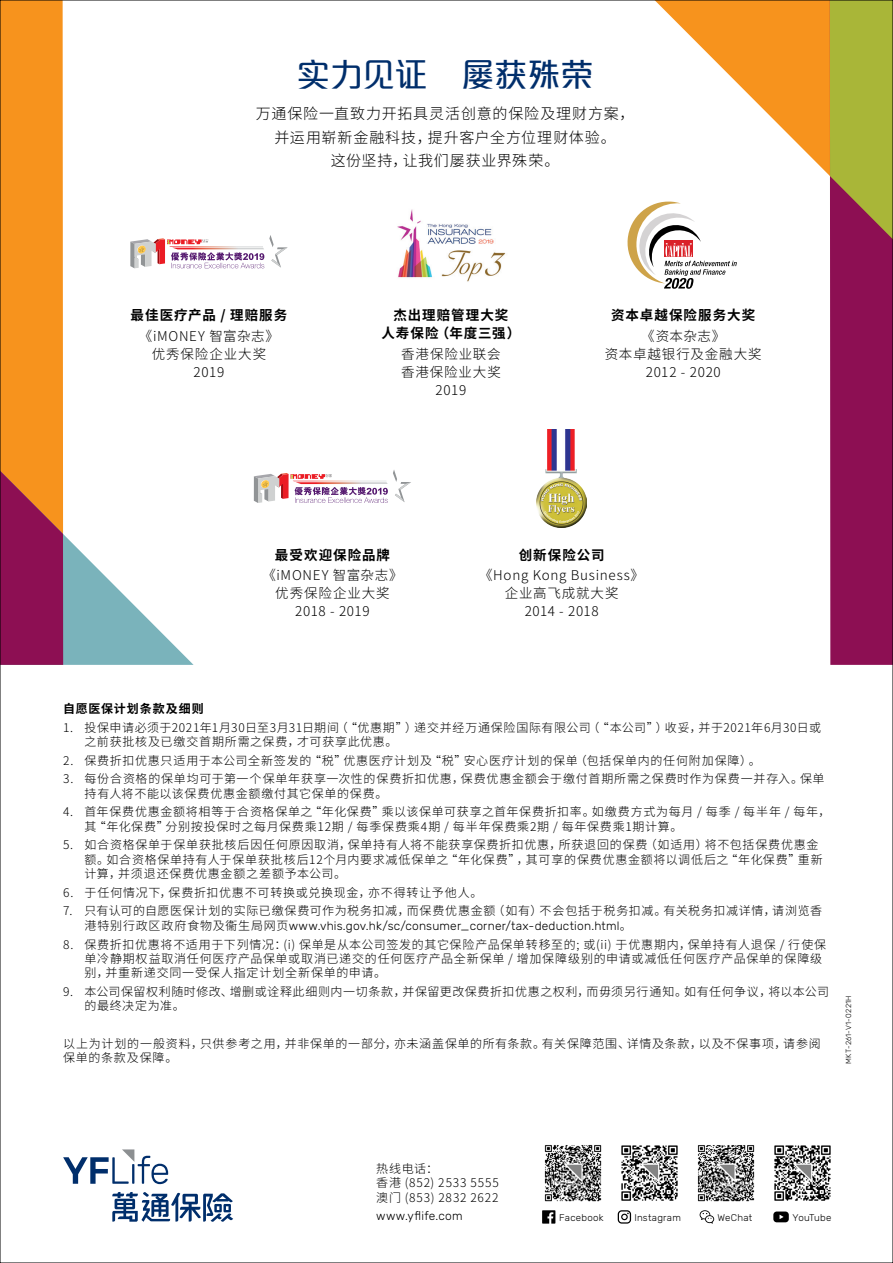
<style>
.page{position:relative;width:893px;height:1263px;background:#fff}
.page>*{position:absolute;margin:0;border:0;box-sizing:border-box;transform-origin:0 0}
.Chi_H1_dark_blue_22p{font:500 33px "M Elle HKS";letter-spacing:-.005em;color:#002e6b}
.Chi_body_10pt{font:300 15px "Noto Sans CJ Ksc";letter-spacing:.055em;color:#000}
.Chi_award_9pt{font:300 13.5px/18px "Noto Sans CJ Ksc";letter-spacing:.055em;color:#000;text-align:center}
.Chi_award_Bold_9pt{font:700 13.5px/18px "Noto Sans CJ Ksc";letter-spacing:.075em;color:#000;text-align:center}
.Chi_award_Bold_9pt-2{font:300 13.5px/18px "Noto Sans CJ Ksc";letter-spacing:.06em;color:#000;text-align:center}
.Chi_T_C{font:300 12px/14.2px "Noto Sans CJ Ksc";letter-spacing:.06em;color:#000}
.t1{font:300 12px "Rubik";letter-spacing:.025em;color:#000}
.Chi_T_C_head{font:700 12px "Noto Sans CJ Ksc";letter-spacing:.07em;color:#000}
.t2{font:300 9.75px "Rubik";letter-spacing:.02em;color:#000}
.t3{font:300 9.75px "Rubik";letter-spacing:-.01em;color:#000}
.t4{font:300 7.5px "Rubik";letter-spacing:.03em;color:#000}
.s1{font-family:"Rubik"}
</style>
<div class="page">
<svg style="left:656px;top:2px;width:174px;height:174px"></svg>
<svg style="left:830px;top:2px;width:61px;height:663px;background:#95434b"></svg>
<svg style="left:112px;top:1192px;width:121px;height:30px"></svg>
<svg style="left:63px;top:1149px;width:105px;height:35px"></svg>
<img style="left:774px;top:1145px;width:57px;height:56px">
<svg style="left:773px;top:1211px;width:16px;height:11px"></svg>
<img style="left:621px;top:1145px;width:57px;height:56px">
<svg style="left:618px;top:1210px;width:13px;height:13px"></svg>
<img style="left:697px;top:1145px;width:58px;height:57px">
<svg style="left:700px;top:1210px;width:14px;height:13px"></svg>
<img style="left:544px;top:1145px;width:57px;height:57px">
<svg style="left:542px;top:1210px;width:13px;height:13px"></svg>
<svg style="left:2px;top:2px;width:409px;height:663px"></svg>
<img style="left:395px;top:207px;width:111px;height:76px">
<img style="left:537px;top:429px;width:50px;height:99px">
<svg style="left:627px;top:201px;width:110px;height:88px"></svg>
<p class="Chi_H1_dark_blue_22p" style="left:297px;top:51px;width:298px">實力見證 屢獲殊榮</p>
<p class="Chi_body_10pt" style="left:256px;top:105px;width:380px">万通保险一直致力开拓具灵活创意的保险及理财方案，</p>
<p class="Chi_body_10pt" style="left:274px;top:129px;width:343px">并运用崭新金融科技，提升客户全方位理财体验。</p>
<p class="Chi_body_10pt" style="left:331px;top:153px;width:230px">这份坚持，让我们屡获业界殊荣。</p>
<p class="Chi_award_Bold_9pt" style="left:131px;top:307px;width:158px">最佳医疗产品 / 理赔服务</p>
<p class="Chi_award_9pt" style="left:139px;top:327px;width:142px">《iMONEY 智富杂志》优秀保险企业大奖<br>2019</p>
<p class="Chi_award_Bold_9pt" style="left:382px;top:307px;width:140px">杰出理赔管理大奖<br>人寿保险（年度三强）</p>
<p class="Chi_award_Bold_9pt-2" style="left:401px;top:345px;width:101px">香港保险业联会香港保险业大奖<br>2019</p>
<p class="Chi_award_Bold_9pt" style="left:611px;top:307px;width:146px">资本卓越保险服务大奖</p>
<p class="Chi_award_9pt" style="left:605px;top:327px;width:158px">《资本杂志》<br>资本卓越银行及金融大奖<br>2012 - 2020</p>
<p class="Chi_award_Bold_9pt" style="left:275px;top:546px;width:117px">最受欢迎保险品牌</p>
<p class="Chi_award_9pt" style="left:262px;top:567px;width:142px">《iMONEY 智富杂志》优秀保险企业大奖<br>2018 - 2019</p>
<p class="Chi_award_Bold_9pt" style="left:519px;top:546px;width:87px">创新保险公司</p>
<p class="Chi_award_9pt" style="left:479px;top:567px;width:166px">《Hong Kong Business》企业高飞成就大奖<br>2014 - 2018</p>
<p class="Chi_T_C_head" style="left:63px;top:702px;width:142px">自愿医保计划条款及细则</p>
<p class="Chi_T_C" style="left:84px;top:720px;width:738px;text-indent:-21px">1. 投保申请必须于2021年1月30日至3月31日期间（“优惠期”）递交并经万通保险国际有限公司（“本公司”）收妥，并于2021年6月30日或之前获批核及已缴交首期所需之保费，才可获享此优惠。</p>
<p class="Chi_T_C" style="left:63px;top:753px;width:699px">2. 保费折扣优惠只适用于本公司全新签发的“税”优惠医疗计划及“税”安心医疗计划的保单（包括保单内的任何附加保障）。</p>
<p class="Chi_T_C" style="left:84px;top:772px;width:742px;text-indent:-21px">3. 每份合资格的保单均可于第一个保单年获享一次性的保费折扣优惠，保费优惠金额会于缴付首期所需之保费时作为保费一并存入。保单持有人将不能以该保费优惠金额缴付其它保单的保费。</p>
<p class="Chi_T_C" style="left:84px;top:805px;width:748px;text-indent:-21px">4. 首年保费优惠金额将相等于合资格保单之“年化保费”乘以该保单可获享之首年保费折扣率。如缴费方式为每月 / 每季 / 每半年 / 每年，其“年化保费”分别按投保时之每月保费乘12期 / 每季保费乘4期 / 每半年保费乘2期 / 每年保费乘1期计算。</p>
<p class="Chi_T_C" style="left:84px;top:838px;width:740px;text-indent:-21px">5. 如合资格保单于保单获批核后因任何原因取消，保单持有人将不能获享保费折扣优惠，所获退回的保费（如适用）将不包括保费优惠金额。如合资格保单持有人于保单获批核后12个月内要求减低保单之“年化保费”，其可享的保费优惠金额将以调低后之“年化保费”重新计算，并须退还保费优惠金额之差额予本公司。</p>
<p class="Chi_T_C" style="left:63px;top:885px;width:421px">6. 于任何情况下，保费折扣优惠不可转换或兑换现金，亦不得转让予他人。</p>
<p class="Chi_T_C" style="left:84px;top:904px;width:739px;text-indent:-21px">7. 只有认可的自愿医保计划的实际已缴保费可作为税务扣减，而保费优惠金额（如有）不会包括于税务扣减。有关税务扣减详情，请浏览香港特别行政区政府食物及衞生局网页<span class="s1">www.vhis.gov.hk/sc/consumer_corner/tax-deduction.html</span>。</p>
<p class="Chi_T_C" style="left:84px;top:937px;width:743px;text-indent:-21px">8. 保费折扣优惠将不适用于下列情况：(i) 保单是从本公司签发的其它保险产品保单转移至的; 或(ii) 于优惠期内，保单持有人退保 / 行使保单冷静期权益取消任何医疗产品保单或取消已递交的任何医疗产品全新保单 / 增加保障级别的申请或减低任何医疗产品保单的保障级别，并重新递交同一受保人指定计划全新保单的申请。</p>
<p class="Chi_T_C" style="left:84px;top:984px;width:746px;text-indent:-21px">9. 本公司保留权利随时修改、增删或诠释此细则内一切条款，并保留更改保费折扣优惠之权利，而毋须另行通知。如有任何争议，将以本公司的最终决定为准。</p>
<p class="Chi_T_C" style="left:63px;top:1036px;width:759px">以上为计划的一般资料，只供参考之用，并非保单的一部分，亦未涵盖保单的所有条款。有关保障范围、详情及条款，以及不保事项，请参阅保单的条款及保障。</p>
<p class="t4" style="left:844px;top:1064px;width:70px;rotate:-90deg">MKT-261-V1-0221H</p>
<p class="Chi_T_C" style="left:376px;top:1162px;width:124px">热线电话：<br>香港 (852) 2533 5555澳门 (853) 2832 2622</p>
<p class="t1" style="left:376px;top:1209px;width:88px">www.yflife.com</p>
<p class="t2" style="left:559px;top:1212px;width:46px">Facebook</p>
<p class="t2" style="left:634px;top:1212px;width:48px">Instagram</p>
<p class="t2" style="left:717px;top:1212px;width:36px">WeChat</p>
<p class="t3" style="left:793px;top:1212px;width:40px">YouTube</p>
</div>
